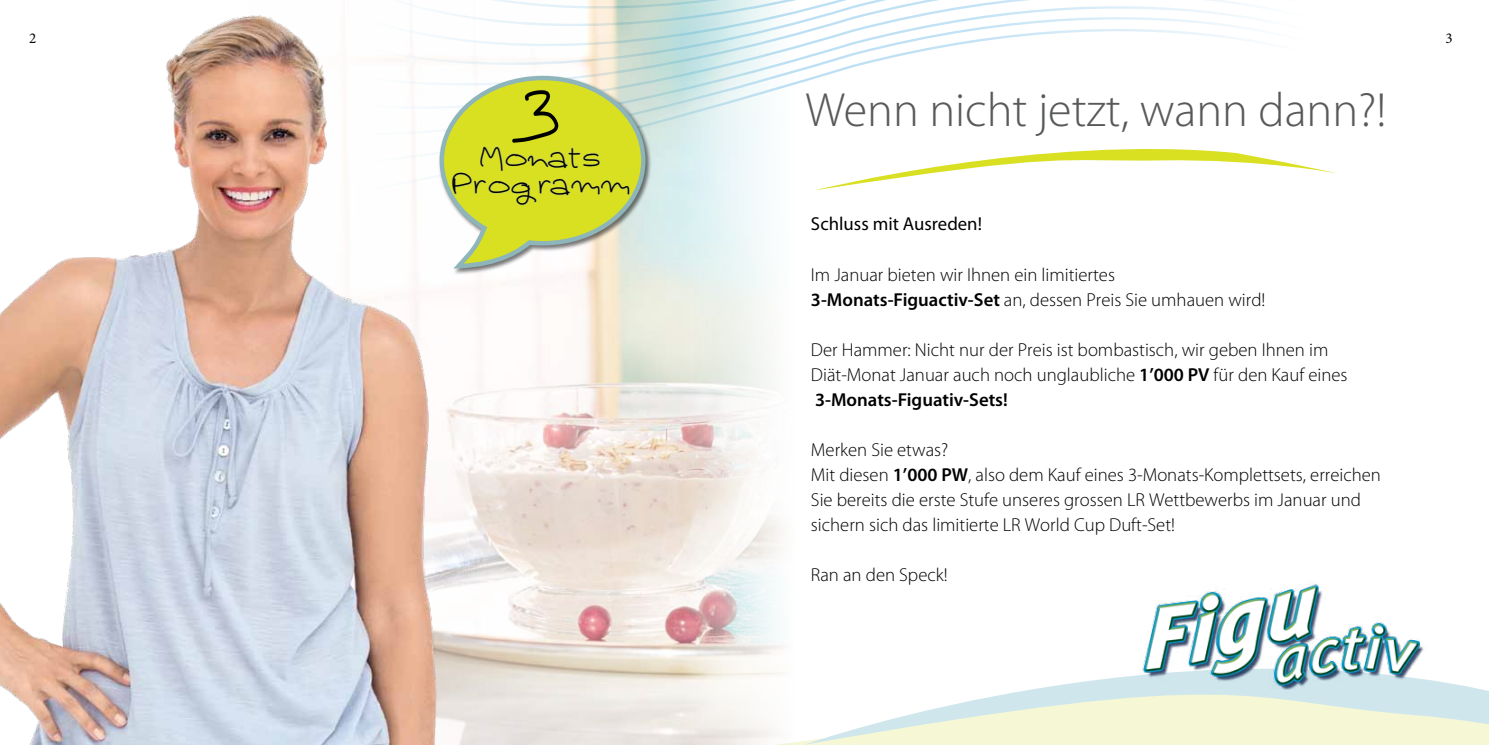
<style>
.page{position:relative;width:1489px;height:745px;background:#fff}
.page>*{position:absolute;margin:0;border:0;box-sizing:border-box;transform-origin:0 0}
.t1{font:300 48.12px "Myriad Pro";color:#58595b}
.t2{font:28.75px/27.5px "Aka Acid GR Wide Me";letter-spacing:-.01em;color:#000;text-align:center;scale:.93 1}
.t3{font:300 18.75px/25px "Myriad Pro";color:#000}
.t4{font:18.75px "Myriad Pro";color:#000}
.t5{font:15px "Minion Pro";color:#000}
.s1{font-weight:600}
</style>
<div class="page">
<svg style="left:900px;top:676px;width:588px;height:68px;background:#ebf3e1"></svg>
<svg style="left:900px;top:0;width:354px;height:56px"></svg>
<img style="left:1134px;top:584px;width:294px;height:105px">
<svg style="left:900px;top:149px;width:437px;height:29px"></svg>
<img style="left:461px;top:0;width:439px;height:744px">
<img style="left:0;top:4px;width:461px;height:740px">
<div style="left:438px;top:74px;width:213px;height:200px;background:#000;opacity:.53"></div>
<svg style="left:437px;top:74px;width:210px;height:197px"></svg>
<p class="t5" style="left:29px;top:28px;width:9px">2</p>
<h2 class="t2" style="left:453px;top:146px;width:194px">Monats<br>Programm</h2>
<h1 class="t1" style="left:805px;top:84px;width:582px">Wenn nicht jetzt, wann dann?!</h1>
<p class="t4" style="left:811px;top:212px;width:172px">Schluss mit Ausreden!</p>
<p class="t3" style="left:811px;top:262px;width:456px">Im Januar bieten wir Ihnen ein limitiertes<br><span class="s1">3-Monats-Figuactiv-Set</span> an, dessen Preis Sie umhauen wird!</p>
<p class="t3" style="left:811px;top:337px;width:538px">Der Hammer: Nicht nur der Preis ist bombastisch, wir geben Ihnen im<br>Diät-Monat Januar auch noch unglaubliche <span class="s1">1’000 PV</span> für den Kauf eines<br><span class="s1">3-Monats-Figuativ-Sets!</span></p>
<p class="t3" style="left:811px;top:437px;width:571px">Merken Sie etwas?<br>Mit diesen <span class="s1">1’000 PW</span>, also dem Kauf eines 3-Monats-Komplettsets, erreichen Sie bereits die erste Stufe unseres grossen LR Wettbewerbs im Januar und sichern sich das limitierte LR World Cup Duft-Set!</p>
<p class="t3" style="left:811px;top:562px;width:138px">Ran an den Speck!</p>
<p class="t5" style="left:1445px;top:28px;width:9px">3</p>
</div>
